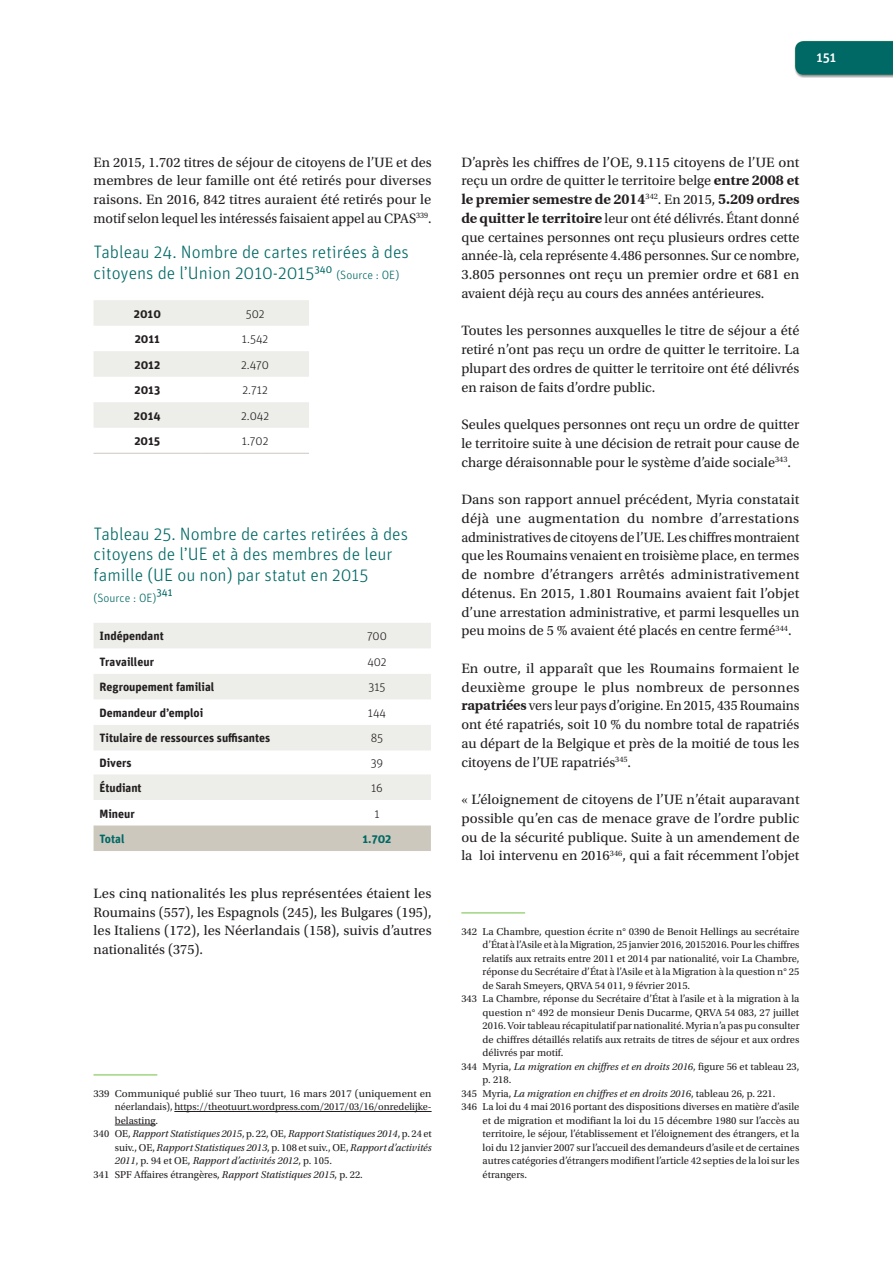
<style>
.page{position:relative;width:893px;height:1263px;background:#fff}
.page>*{position:absolute;margin:0;border:0;box-sizing:border-box;transform-origin:0 0}
.Graph_-_caption{font:300 18px/20.7px "Unit Rounded OT";color:#006965}
.Body{font:14.25px/18.8px "Utopia Std";color:#231f20;text-align:justify}
.t1{font:500 13.5px "Unit Rounded OT";color:#fff}
.Texte{font:700 12px "Unit Rounded OT";color:#231f20}
.Texte-2{font:300 12px "Unit Rounded OT";color:#231f20}
.Graph_-_caption-2{font:300 12px "Unit Rounded OT";color:#006965}
.Texte-3{font:700 12px "Unit Rounded OT";color:#006965}
.Voetnoot{font:10.5px/13.5px "Utopia Std";color:#231f20;text-align:justify}
.Voetnoot-2{font:italic 10.5px/13.5px "Utopia Std";color:#231f20;text-align:justify}
.Graph_-_caption-3{font:10.5px "Unit Rounded OT";color:#006965}
.s1{font-style:normal}
.s2{font-style:italic}
.s3{font-family:"Utopia";font-weight:700}
</style>
<div class="page">
<div style="left:795px;top:41px;width:98px;height:37px;background:#231f20;opacity:.3"></div>
<svg style="left:795px;top:41px;width:98px;height:34px;background:#046b66"></svg>
<hr style="left:461px;top:912px;width:64px;height:1px;background:#71bf44">
<svg style="left:94px;top:300px;width:215px;height:128px"></svg>
<hr style="left:94px;top:453px;width:107px;height:1px;background:#ccc8bd">
<hr style="left:201px;top:453px;width:108px;height:1px;background:#ccc8bd">
<svg style="left:94px;top:623px;width:337px;height:177px;fill:#edede9"></svg>
<div style="left:94px;top:825px;width:337px;height:26px;background:#ccc8bd"></div>
<hr style="left:94px;top:1074px;width:63px;height:1px;background:#71bf44">
<hr style="left:174px;top:1111px;width:258px;height:1px;background:#231f20">
<hr style="left:115px;top:1125px;width:41px;height:1px;background:#231f20">
<p class="t1" style="left:816px;top:49px;width:21px">151</p>
<p class="Body" style="left:94px;top:153px;width:340px">En 2015, 1.702 titres de séjour de citoyens de l’UE et des membres de leur famille ont été retirés pour diverses raisons. En 2016, 842 titres auraient été retirés pour le motif selon lequel les intéressés faisaient appel au CPAS<sup>339</sup>.</p>
<p class="Graph_-_caption" style="left:94px;top:242px;width:317px">Tableau 24. Nombre de cartes retirées à des citoyens de l’Union 2010-2015<sup>340</sup></p>
<p class="Graph_-_caption-2" style="left:336px;top:268px;width:64px">(Source : OE)</p>
<p class="Texte" style="left:134px;top:306px;width:29px">2010</p>
<p class="Texte-2" style="left:246px;top:307px;width:20px">502</p>
<p class="Texte" style="left:135px;top:331px;width:27px">2011</p>
<p class="Texte-2" style="left:242px;top:332px;width:28px">1.542</p>
<p class="Texte" style="left:135px;top:357px;width:27px">2012</p>
<p class="Texte-2" style="left:241px;top:358px;width:29px">2.470</p>
<p class="Texte" style="left:135px;top:382px;width:27px">2013</p>
<p class="Texte-2" style="left:242px;top:383px;width:27px">2.712</p>
<p class="Texte" style="left:134px;top:408px;width:28px">2014</p>
<p class="Texte-2" style="left:241px;top:409px;width:30px">2.042</p>
<p class="Texte" style="left:134px;top:433px;width:27px">2015</p>
<p class="Texte-2" style="left:242px;top:434px;width:28px">1.702</p>
<p class="Graph_-_caption" style="left:94px;top:523px;width:316px">Tableau 25. Nombre de cartes retirées à des citoyens de l’UE et à des membres de leur famille (UE ou non) par statut en 2015</p>
<p class="Graph_-_caption-2" style="left:94px;top:591px;width:64px">(Source : OE)</p>
<p class="Graph_-_caption-3" style="left:156px;top:586px;width:18px">341</p>
<p class="Texte" style="left:99px;top:629px;width:66px">Indépendant</p>
<p class="Texte-2" style="left:367px;top:629px;width:21px">700</p>
<p class="Texte" style="left:99px;top:654px;width:56px">Travailleur</p>
<p class="Texte-2" style="left:367px;top:655px;width:21px">402</p>
<p class="Texte" style="left:99px;top:680px;width:116px">Regroupement familial</p>
<p class="Texte-2" style="left:368px;top:680px;width:19px">315</p>
<p class="Texte" style="left:99px;top:705px;width:105px">Demandeur d’emploi</p>
<p class="Texte-2" style="left:368px;top:706px;width:20px">144</p>
<p class="Texte" style="left:99px;top:731px;width:172px">Titulaire de ressources suffisantes</p>
<p class="Texte-2" style="left:371px;top:731px;width:14px">85</p>
<p class="Texte" style="left:99px;top:755px;width:34px">Divers</p>
<p class="Texte-2" style="left:371px;top:756px;width:14px">39</p>
<p class="Texte" style="left:99px;top:780px;width:44px">Étudiant</p>
<p class="Texte-2" style="left:371px;top:781px;width:13px">16</p>
<p class="Texte" style="left:99px;top:806px;width:37px">Mineur</p>
<p class="Texte-2" style="left:374px;top:806px;width:7px">1</p>
<p class="Texte-3" style="left:99px;top:831px;width:27px">Total</p>
<p class="Texte-3" style="left:362px;top:831px;width:30px">1.702</p>
<p class="Body" style="left:94px;top:884px;width:340px">Les cinq nationalités les plus représentées étaient les Roumains (557), les Espagnols (245), les Bulgares (195), les Italiens (172), les Néerlandais (158), suivis d’autres nationalités (375).</p>
<p class="Voetnoot" style="left:115px;top:1087px;width:318px;text-indent:-21px">339 Communiqué publié sur Theo tuurt, 16 mars 2017 (uniquement en néerlandais), https://theotuurt.wordpress.com/2017/03/16/onredelijke&shy;belasting.</p>
<p class="Voetnoot-2" style="left:115px;top:1127px;width:318px;text-indent:-21px"><span class="s1">340 OE,</span> Rapport Statistiques 2015<span class="s1">, p. 22, OE,</span> Rapport Statistiques 2014<span class="s1">, p. 24 et suiv., OE,</span> Rapport Statistiques 2013<span class="s1">, p. 108 et suiv., OE,</span> Rapport d’activités 2011<span class="s1">, p. 94 et OE,</span> Rapport d’activités 2012<span class="s1">, p. 105.</span></p>
<p class="Voetnoot" style="left:94px;top:1168px;width:271px">341 SPF Affaires étrangères, <span class="s2">Rapport Statistiques 2015</span>, p. 22.</p>
<p class="Body" style="left:461px;top:153px;width:340px">D’après les chiffres de l’OE, 9.115 citoyens de l’UE ont reçu un ordre de quitter le territoire belge <span class="s3">entre 2008 et le premier semestre de 2014</span><sup>342</sup>. En 2015, <span class="s3">5.209 ordres de quitter le territoire</span> leur ont été délivrés. Étant donné que certaines personnes ont reçu plusieurs ordres cette année-là, cela représente 4.486 personnes. Sur ce nombre, 3.805 personnes ont reçu un premier ordre et 681 en avaient déjà reçu au cours des années antérieures.</p>
<p class="Body" style="left:461px;top:322px;width:340px">Toutes les personnes auxquelles le titre de séjour a été retiré n’ont pas reçu un ordre de quitter le territoire. La plupart des ordres de quitter le territoire ont été délivrés en raison de faits d’ordre public.</p>
<p class="Body" style="left:461px;top:415px;width:340px">Seules quelques personnes ont reçu un ordre de quitter le territoire suite à une décision de retrait pour cause de charge déraisonnable pour le système d’aide sociale<sup>343</sup>.</p>
<p class="Body" style="left:461px;top:490px;width:340px">Dans son rapport annuel précédent, Myria constatait déjà une augmentation du nombre d’arrestations administratives de citoyens de l’UE. Les chiffres montraient que les Roumains venaient en troisième place, en termes de nombre d’étrangers arrêtés administrativement détenus. En 2015, 1.801 Roumains avaient fait l’objet d’une arrestation administrative, et parmi lesquelles un peu moins de 5 % avaient été placés en centre fermé<sup>344</sup>.</p>
<p class="Body" style="left:461px;top:659px;width:340px">En outre, il apparaît que les Roumains formaient le deuxième groupe le plus nombreux de personnes <span class="s3">rapatriées</span> vers leur pays d’origine. En 2015, 435 Roumains ont été rapatriés, soit 10 % du nombre total de rapatriés au départ de la Belgique et près de la moitié de tous les citoyens de l’UE rapatriés<sup>345</sup>.</p>
<p class="Body" style="left:461px;top:790px;width:340px">« L’éloignement de citoyens de l’UE n’était auparavant possible qu’en cas de menace grave de l’ordre public ou de la sécurité publique. Suite à un amendement de la loi intervenu en 2016<sup>346</sup>, qui a fait récemment l’objet</p>
<p class="Voetnoot" style="left:483px;top:925px;width:318px;text-indent:-21px">342 La Chambre, question écrite n° 0390 de Benoit Hellings au secrétaire d’État à l’Asile et à la Migration, 25 janvier 2016, 20152016. Pour les chiffres relatifs aux retraits entre 2011 et 2014 par nationalité, voir La Chambre, réponse du Secrétaire d’État à l’Asile et à la Migration à la question n° 25 de Sarah Smeyers, QRVA 54 011, 9 février 2015.</p>
<p class="Voetnoot" style="left:483px;top:992px;width:318px;text-indent:-21px">343 La Chambre, réponse du Secrétaire d’État à l’asile et à la migration à la question n° 492 de monsieur Denis Ducarme, QRVA 54 083, 27 juillet 2016. Voir tableau récapitulatif par nationalité. Myria n’a pas pu consulter de chiffres détaillés relatifs aux retraits de titres de séjour et aux ordres délivrés par motif.</p>
<p class="Voetnoot" style="left:483px;top:1060px;width:318px;text-indent:-21px">344 Myria, <span class="s2">La migration en chiffres et en droits 2016</span>, figure 56 et tableau 23, p. 218.</p>
<p class="Voetnoot-2" style="left:461px;top:1087px;width:316px"><span class="s1">345 Myria,</span> La migration en chiffres et en droits 2016<span class="s1">, tableau 26, p. 221.</span></p>
<p class="Voetnoot" style="left:483px;top:1100px;width:318px;text-indent:-21px">346 La loi du 4 mai 2016 portant des dispositions diverses en matière d’asile et de migration et modifiant la loi du 15 décembre 1980 sur l’accès au territoire, le séjour, l’établissement et l’éloignement des étrangers, et la loi du 12 janvier 2007 sur l’accueil des demandeurs d’asile et de certaines autres catégories d’étrangers modifient l’article 42 septies de la loi sur les étrangers.</p>
</div>
